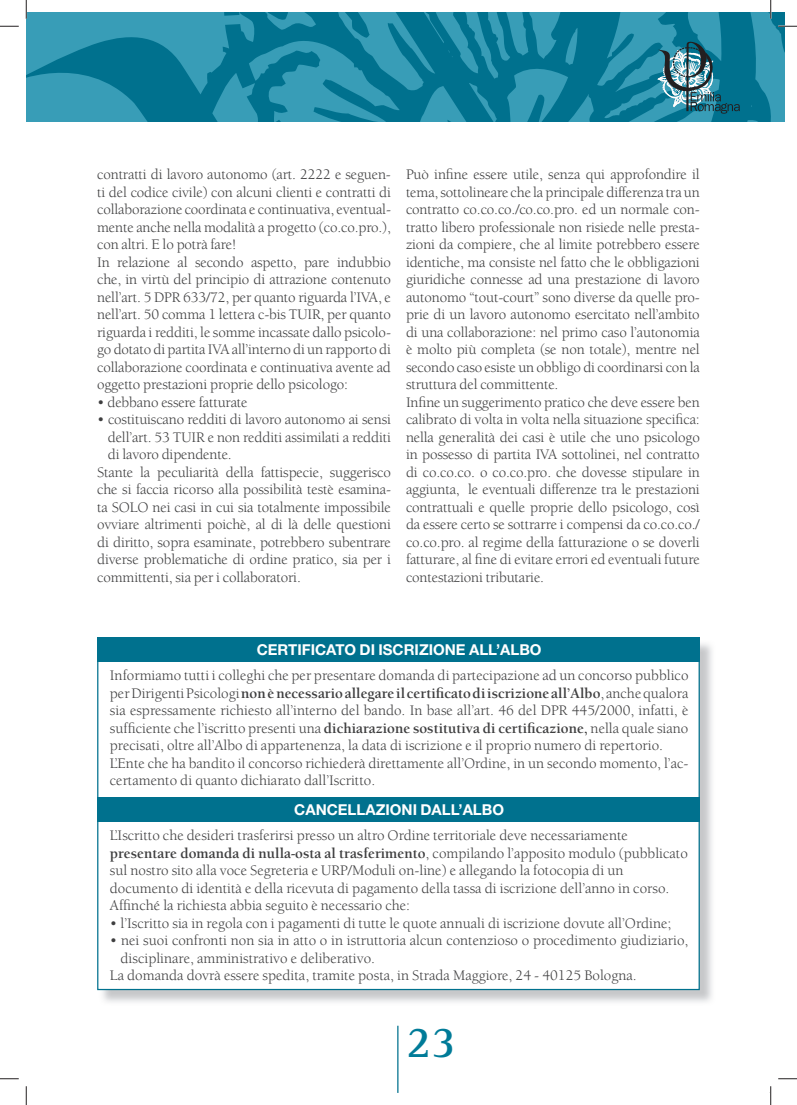
<style>
.page{position:relative;width:797px;height:1105px;background:#fff}
.page>*{position:absolute;margin:0;border:0;box-sizing:border-box;transform-origin:0 0}
.t1{font:700 45px "Rotis Semi Serif";color:#007b98}
.t2{font:15px/17.5px "Berkeley";letter-spacing:-.01em;color:#3e3e3f}
.t3{font:700 15px "Helvetica Neue";color:#fff}
.s1{font-weight:700}
</style>
<div class="page">
<hr style="left:397px;top:1026px;width:1px;height:67px;background:#00718e">
<svg style="left:26px;top:12px;width:758px;height:110px;background:#1b86a2"></svg>
<svg style="left:657px;top:41px;width:83px;height:73px;background:#3b8497"></svg>
<img style="left:99px;top:640px;width:613px;height:362px">
<div style="left:98px;top:639px;width:601px;height:350px;background:#fff"></div>
<div style="left:97px;top:637px;width:602px;height:25px;background:#00718e"></div>
<div style="left:97px;top:797px;width:602px;height:25px;background:#00718e"></div>
<svg style="left:0;top:25px;width:19px;height:2px"></svg>
<svg style="left:778px;top:25px;width:19px;height:2px"></svg>
<svg style="left:0;top:1078px;width:19px;height:1px"></svg>
<svg style="left:778px;top:1078px;width:19px;height:1px"></svg>
<svg style="left:25px;top:0;width:2px;height:19px"></svg>
<svg style="left:25px;top:1086px;width:2px;height:19px"></svg>
<svg style="left:770px;top:0;width:1px;height:19px"></svg>
<svg style="left:770px;top:1086px;width:1px;height:19px"></svg>
<p class="t2" style="left:97px;top:167px;width:295px">contratti di lavoro autonomo (art. 2222 e seguen&shy;ti del codice civile) con alcuni clienti e contratti di collaborazione coordinata e continuativa, eventual&shy;mente anche nella modalità a progetto (co.co.pro.), con altri. E lo potrà fare!<br>In relazione al secondo aspetto, pare indubbio che, in virtù del principio di attrazione contenuto nell’art. 5 DPR 633/72, per quanto riguarda l’IVA, e nell’art. 50 comma 1 lettera c-bis TUIR, per quanto riguarda i redditi, le somme incassate dallo psicolo&shy;go dotato di partita IVA all’interno di un rapporto di collaborazione coordinata e continuativa avente ad oggetto prestazioni proprie dello psicologo:</p>
<p class="t2" style="left:97px;top:395px;width:152px">• debbano essere fatturate</p>
<p class="t2" style="left:97px;top:412px;width:295px">• costituiscano redditi di lavoro autonomo ai sensi</p>
<p class="t2" style="left:108px;top:430px;width:285px">dell’art. 53 TUIR e non redditi assimilati a redditi</p>
<p class="t2" style="left:108px;top:447px;width:126px">di lavoro dipendente.</p>
<p class="t2" style="left:97px;top:465px;width:295px">Stante la peculiarità della fattispecie, suggerisco</p>
<p class="t2" style="left:97px;top:482px;width:295px">che si faccia ricorso alla possibilità testè esamina-</p>
<p class="t2" style="left:97px;top:500px;width:295px">ta SOLO nei casi in cui sia totalmente impossibile</p>
<p class="t2" style="left:97px;top:517px;width:295px">ovviare altrimenti poichè, al di là delle questioni</p>
<p class="t2" style="left:97px;top:535px;width:295px">di diritto, sopra esaminate, potrebbero subentrare</p>
<p class="t2" style="left:97px;top:552px;width:295px">diverse problematiche di ordine pratico, sia per i</p>
<p class="t2" style="left:97px;top:570px;width:205px">committenti, sia per i collaboratori.</p>
<p class="t2" style="left:406px;top:167px;width:295px">Può infine essere utile, senza qui approfondire il tema, sottolineare che la principale differenza tra un contratto co.co.co./co.co.pro. ed un normale con&shy;tratto libero professionale non risiede nelle presta&shy;zioni da compiere, che al limite potrebbero essere identiche, ma consiste nel fatto che le obbligazioni giuridiche connesse ad una prestazione di lavoro autonomo “tout-court” sono diverse da quelle pro&shy;prie di un lavoro autonomo esercitato nell’ambito di una collaborazione: nel primo caso l’autonomia è molto più completa (se non totale), mentre nel secondo caso esiste un obbligo di coordinarsi con la struttura del committente.<br>Infine un suggerimento pratico che deve essere ben calibrato di volta in volta nella situazione specifica: nella generalità dei casi è utile che uno psicologo in possesso di partita IVA sottolinei, nel contratto di co.co.co. o co.co.pro. che dovesse stipulare in aggiunta, le eventuali differenze tra le prestazioni contrattuali e quelle proprie dello psicologo, così da essere certo se sottrarre i compensi da co.co.co./ co.co.pro. al regime della fatturazione o se doverli fatturare, al fine di evitare errori ed eventuali future contestazioni tributarie.</p>
<p class="t3" style="left:257px;top:645px;width:286px">CERTIFICATO DI ISCRIZIONE ALL’ALBO</p>
<p class="t2" style="left:110px;top:668px;width:580px">Informiamo tutti i colleghi che per presentare domanda di partecipazione ad un concorso pubblico per Dirigenti Psicologi <span class="s1">non è necessario allegare il certificato di iscrizione all’Albo</span>, anche qualora sia espressamente richiesto all’interno del bando. In base all’art. 46 del DPR 445/2000, infatti, è sufficiente che l’iscritto presenti una <span class="s1">dichiarazione sostitutiva di certificazione,</span> nella quale siano precisati, oltre all’Albo di appartenenza, la data di iscrizione e il proprio numero di repertorio.<br>L’Ente che ha bandito il concorso richiederà direttamente all’Ordine, in un secondo momento, l’ac&shy;certamento di quanto dichiarato dall’Iscritto.</p>
<p class="t3" style="left:294px;top:805px;width:211px">CANCELLAZIONI DALL’ALBO</p>
<p class="t2" style="left:110px;top:828px;width:579px">L’Iscritto che desideri trasferirsi presso un altro Ordine territoriale deve necessariamente <span class="s1">presentare domanda di nulla-osta al trasferimento</span>, compilando l’apposito modulo (pubblicato sul nostro sito alla voce Segreteria e URP/Moduli on-line) e allegando la fotocopia di un documento di identità e della ricevuta di pagamento della tassa di iscrizione dell’anno in corso.<br>Affinché la richiesta abbia seguito è necessario che:</p>
<p class="t2" style="left:110px;top:916px;width:563px">• l’Iscritto sia in regola con i pagamenti di tutte le quote annuali di iscrizione dovute all’Ordine;</p>
<p class="t2" style="left:110px;top:933px;width:580px">• nei suoi confronti non sia in atto o in istruttoria alcun contenzioso o procedimento giudiziario,</p>
<p class="t2" style="left:121px;top:951px;width:256px">disciplinare, amministrativo e deliberativo.</p>
<p class="t2" style="left:110px;top:968px;width:528px">La domanda dovrà essere spedita, tramite posta, in Strada Maggiore, 24 - 40125 Bologna.</p>
<h1 class="t1" style="left:406px;top:1025px;width:52px">23</h1>
</div>
